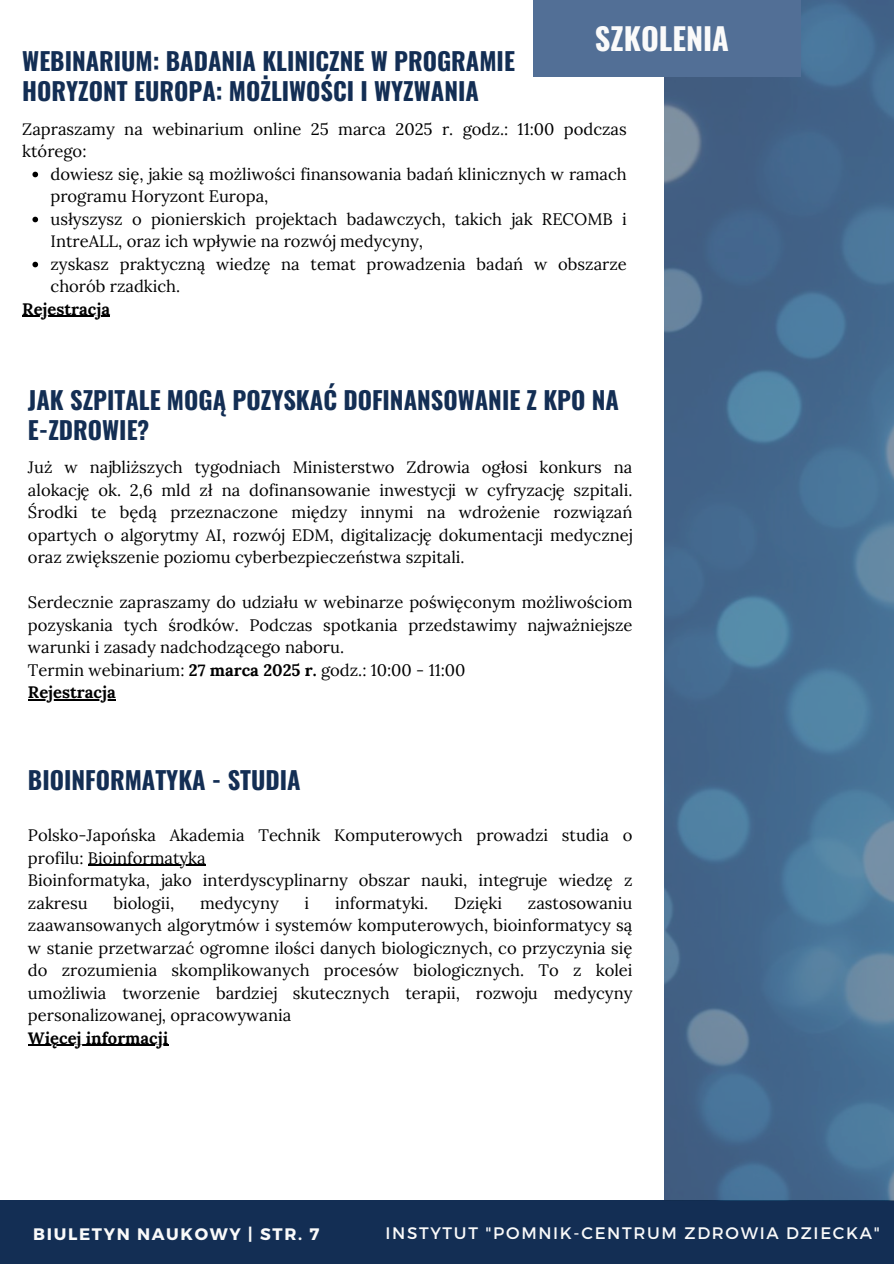
<style>
.page{position:relative;width:894px;height:1264px;background:#fff}
.page>*{position:absolute;margin:0;border:0;box-sizing:border-box;transform-origin:0 0}
.t1{font:700 30.45px "Oswald";color:#fafafa}
.t2{font:700 24.45px/30.3px "Oswald";color:#132e54}
.t3{font:16.65px "Montserrat";letter-spacing:.1em;color:#fafafa}
.t4{font:700 16.65px "Montserrat";letter-spacing:.1em;color:#fafafa}
.t5{font:16.5px/22.5px "Lora";color:#000}
.t6{font:700 16.5px "Lora";color:#000}
.s1{font-weight:700}
</style>
<div class="page">
<div style="left:0;top:1199px;width:893px;height:64px;background:#132e54"></div>
<img style="left:664px;top:0;width:229px;height:1199px">
<div style="left:532px;top:0;width:268px;height:77px;background:#526f96"></div>
<svg style="left:32px;top:172px;width:6px;height:5px"></svg>
<svg style="left:32px;top:217px;width:6px;height:5px"></svg>
<svg style="left:32px;top:262px;width:6px;height:5px"></svg>
<hr style="left:22px;top:316px;width:79px;height:1px;background:#000">
<hr style="left:88px;top:864px;width:118px;height:2px;background:#000">
<hr style="left:28px;top:1044px;width:140px;height:2px;background:#000">
<hr style="left:28px;top:699px;width:88px;height:1px;background:#000">
<h1 class="t2" style="left:22px;top:45px;width:494px">WEBINARIUM: BADANIA KLINICZNE W PROGRAMIE<br>HORYZONT EUROPA: MOŻLIWOŚCI I WYZWANIA</h1>
<h5 class="t1" style="left:594px;top:14px;width:136px">SZKOLENIA</h5>
<h2 class="t5" style="left:22px;top:117px;width:606px">Zapraszamy na webinarium online 25 marca 2025 r. godz.: 11:00 podczas którego:</h2>
<p class="t5" style="left:50px;top:162px;width:577px">dowiesz się, jakie są możliwości finansowania badań klinicznych w ramach programu Horyzont Europa,</p>
<p class="t5" style="left:50px;top:207px;width:577px">usłyszysz o pionierskich projektach badawczych, takich jak RECOMB i<br>IntreALL, oraz ich wpływie na rozwój medycyny,</p>
<p class="t5" style="left:50px;top:252px;width:577px">zyskasz praktyczną wiedzę na temat prowadzenia badań w obszarze chorób rzadkich.</p>
<p class="t6" style="left:22px;top:298px;width:89px">Rejestracja</p>
<p class="t2" style="left:28px;top:384px;width:592px">JAK SZPITALE MOGĄ POZYSKAĆ DOFINANSOWANIE Z KPO NA<br>E-ZDROWIE?</p>
<h2 class="t5" style="left:28px;top:456px;width:606px;text-align:justify">Już w najbliższych tygodniach Ministerstwo Zdrowia ogłosi konkurs na alokację ok. 2,6 mld zł na dofinansowanie inwestycji w cyfryzację szpitali.<br>Środki te będą przeznaczone między innymi na wdrożenie rozwiązań opartych o algorytmy AI, rozwój EDM, digitalizację dokumentacji medycznej oraz zwiększenie poziomu cyberbezpieczeństwa szpitali.</h2>
<p class="t5" style="left:28px;top:591px;width:606px;text-align:justify">Serdecznie zapraszamy do udziału w webinarze poświęconym możliwościom pozyskania tych środków. Podczas spotkania przedstawimy najważniejsze warunki i zasady nadchodzącego naboru.</p>
<p class="t5" style="left:28px;top:658px;width:439px">Termin webinarium: <span class="s1">27 marca 2025 r.</span> godz.: 10:00 - 11:00</p>
<p class="t6" style="left:28px;top:681px;width:89px">Rejestracja</p>
<p class="t2" style="left:28px;top:764px;width:274px">BIOINFORMATYKA - STUDIA</p>
<h2 class="t5" style="left:28px;top:823px;width:606px">Polsko-Japońska Akademia Technik Komputerowych prowadzi studia o profilu: Bioinformatyka</h2>
<p class="t5" style="left:28px;top:868px;width:606px">Bioinformatyka, jako interdyscyplinarny obszar nauki, integruje wiedzę z zakresu</p>
<p class="t5" style="left:113px;top:891px;width:62px">biologii,</p>
<p class="t5" style="left:200px;top:891px;width:80px">medycyny</p>
<p class="t5" style="left:304px;top:891px;width:6px">i</p>
<p class="t5" style="left:335px;top:891px;width:95px">informatyki.</p>
<p class="t5" style="left:454px;top:891px;width:49px">Dzięki</p>
<p class="t5" style="left:527px;top:891px;width:106px">zastosowaniu</p>
<p class="t5" style="left:28px;top:913px;width:606px;text-align:justify">zaawansowanych algorytmów i systemów komputerowych, bioinformatycy są w stanie przetwarzać ogromne ilości danych biologicznych, co przyczynia się do zrozumienia skomplikowanych procesów biologicznych. To z kolei umożliwia tworzenie bardziej skutecznych terapii, rozwoju medycyny personalizowanej, opracowywania</p>
<p class="t6" style="left:28px;top:1027px;width:142px">Więcej informacji</p>
<p class="t4" style="left:33px;top:1222px;width:287px">BIULETYN NAUKOWY | STR. 7</p>
<p class="t3" style="left:385px;top:1222px;width:495px">INSTYTUT "POMNIK-CENTRUM ZDROWIA DZIECKA"</p>
</div>
